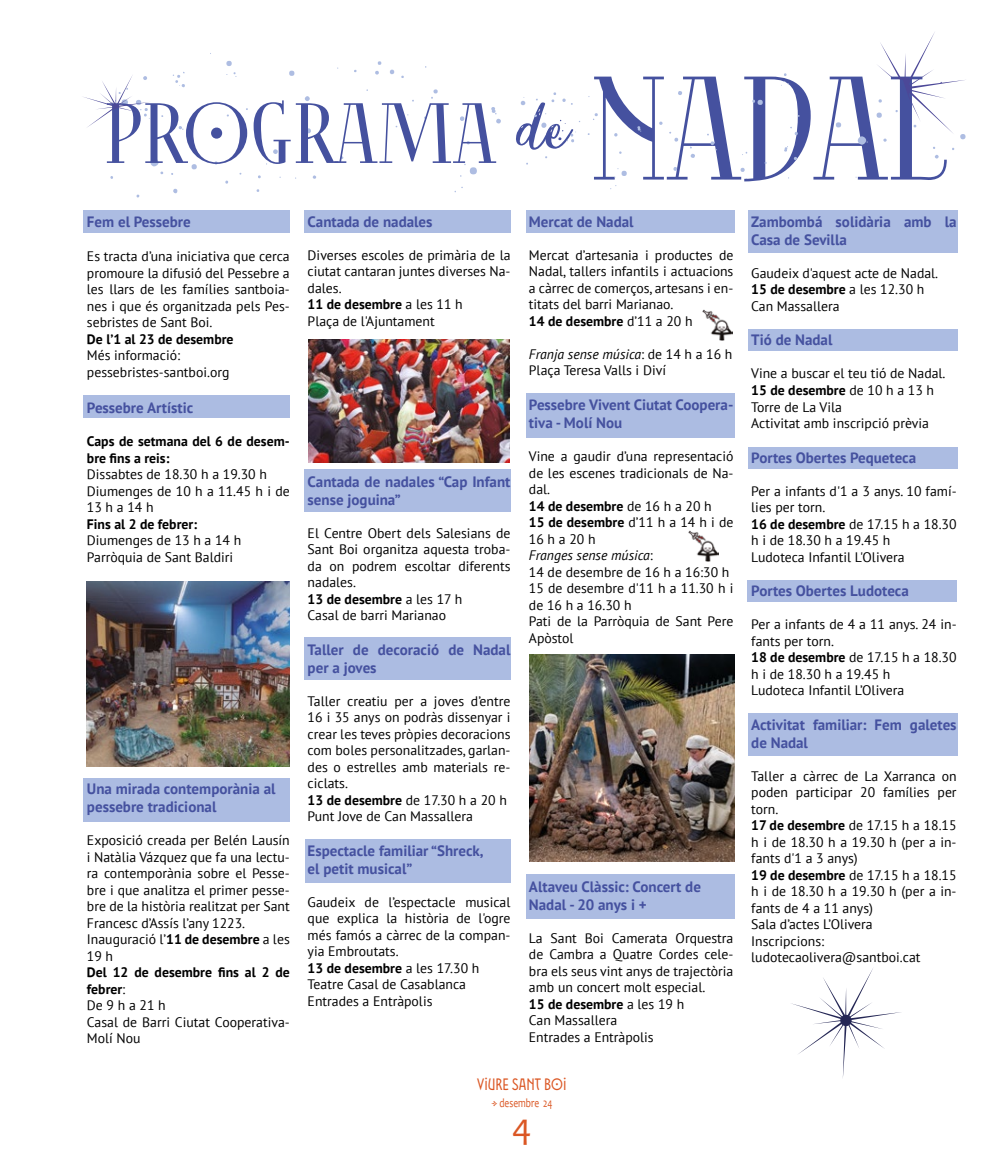
<style>
.page{position:relative;width:993px;height:1170px;background:#fff}
.page>*{position:absolute;margin:0;border:0;box-sizing:border-box;transform-origin:0 0}
.t1{font:37.5px "Candara";color:#db5724}
.t2{font:16.25px "Santboiana Sans";color:#db5724;scale:.9 1}
.t3{font:700 15px/18px "PT Sans";color:#45519f}
.t4{font:13.75px/16.5px "PT Sans";color:#000}
.t5{font:700 13.75px/16.5px "PT Sans";color:#000}
.t6{font:12.5px "Candara";color:#db5724;scale:.75 1}
.s1{font-weight:700}
.s2{font-style:italic}
</style>
<div class="page">
<div style="left:747px;top:580px;width:209px;height:22px;background:#acbce2"></div>
<div style="left:747px;top:447px;width:210px;height:21px;background:#acbce2"></div>
<div style="left:747px;top:713px;width:210px;height:43px;background:#acbce2"></div>
<div style="left:747px;top:329px;width:210px;height:21px;background:#acbce2"></div>
<div style="left:747px;top:210px;width:210px;height:43px;background:#acbce2"></div>
<div style="left:526px;top:210px;width:208px;height:23px;background:#acbce2"></div>
<div style="left:305px;top:636px;width:206px;height:43px;background:#acbce2"></div>
<div style="left:305px;top:210px;width:206px;height:23px;background:#acbce2"></div>
<div style="left:526px;top:873px;width:208px;height:45px;background:#acbce2"></div>
<div style="left:526px;top:393px;width:208px;height:44px;background:#acbce2"></div>
<div style="left:305px;top:839px;width:206px;height:44px;background:#acbce2"></div>
<div style="left:305px;top:468px;width:206px;height:43px;background:#acbce2"></div>
<div style="left:83px;top:778px;width:206px;height:43px;background:#acbce2"></div>
<div style="left:83px;top:395px;width:206px;height:23px;background:#acbce2"></div>
<div style="left:83px;top:210px;width:206px;height:23px;background:#acbce2"></div>
<img style="left:702px;top:309px;width:30px;height:31px">
<svg style="left:587px;top:32px;width:379px;height:157px"></svg>
<svg style="left:516px;top:92px;width:64px;height:72px"></svg>
<svg style="left:84px;top:61px;width:416px;height:136px"></svg>
<img style="left:529px;top:654px;width:205px;height:207px">
<img style="left:87px;top:582px;width:202px;height:184px">
<img style="left:308px;top:339px;width:201px;height:124px">
<img style="left:688px;top:530px;width:30px;height:31px">
<svg style="left:791px;top:968px;width:110px;height:110px"></svg>
<p class="t3" style="left:87px;top:212px;width:105px">Fem el Pessebre</p>
<p class="t4" style="left:87px;top:248px;width:204px;text-align:justify">Es tracta d’una iniciativa que cerca promoure la difusió del Pessebre a les llars de les famílies santboia&shy;nes i que és organitzada pels Pes&shy;sebristes de Sant Boi.</p>
<p class="t5" style="left:87px;top:330px;width:148px">De l’1 al 23 de desembre</p>
<p class="t4" style="left:87px;top:347px;width:144px">Més informació: pessebristes-santboi.org</p>
<p class="t3" style="left:87px;top:398px;width:108px">Pessebre Artístic</p>
<p class="t5" style="left:87px;top:432px;width:204px">Caps de setmana del 6 de desem&shy;bre fins a reis:</p>
<p class="t4" style="left:87px;top:465px;width:204px">Dissabtes de 18.30 h a 19.30 h<br>Diumenges de 10 h a 11.45 h i de<br>13 h a 14 h</p>
<p class="t5" style="left:87px;top:515px;width:111px">Fins al 2 de febrer:</p>
<p class="t4" style="left:87px;top:531px;width:156px">Diumenges de 13 h a 14 h<br>Parròquia de Sant Baldiri</p>
<p class="t3" style="left:87px;top:779px;width:190px">Una mirada contemporània al pessebre tradicional</p>
<p class="t4" style="left:87px;top:831px;width:204px">Exposició creada per Belén Lausín i Natàlia Vázquez que fa una lectu&shy;ra contemporània sobre el Pesse&shy;bre i que analitza el primer pesse&shy;bre de la història realitzat per Sant<br>Francesc d’Assís l’any 1223.<br>Inauguració l’<span class="s1">11 de desembre</span> a les<br>19 h</p>
<p class="t4" style="left:87px;top:963px;width:204px"><span class="s1">Del 12 de desembre fins al 2 de febrer</span>:<br>De 9 h a 21 h<br>Casal de Barri Ciutat Cooperativa-<br>Molí Nou</p>
<p class="t3" style="left:307px;top:212px;width:126px">Cantada de nadales</p>
<p class="t4" style="left:307px;top:246px;width:204px">Diverses escoles de primària de la ciutat cantaran juntes diverses Na&shy;dales.<br><span class="s1">11 de desembre</span> a les 11 h<br>Plaça de l'Ajuntament</p>
<p class="t3" style="left:307px;top:472px;width:204px">Cantada de nadales “Cap Infant sense joguina”</p>
<p class="t4" style="left:307px;top:524px;width:204px">El Centre Obert dels Salesians de<br>Sant Boi organitza aquesta troba&shy;da on podrem escoltar diferents nadales.<br><span class="s1">13 de desembre</span> a les 17 h<br>Casal de barri Marianao</p>
<p class="t3" style="left:307px;top:640px;width:204px">Taller de decoració de Nadal per a joves</p>
<p class="t4" style="left:307px;top:692px;width:204px">Taller creatiu per a joves d’entre<br>16 i 35 anys on podràs dissenyar i crear les teves pròpies decoracions com boles personalitzades, garlan&shy;des o estrelles amb materials re&shy;ciclats.<br><span class="s1">13 de desembre</span> de 17.30 h a 20 h<br>Punt Jove de Can Massallera</p>
<p class="t3" style="left:307px;top:841px;width:177px">Espectacle familiar “Shreck, el petit musical”</p>
<p class="t4" style="left:307px;top:893px;width:204px">Gaudeix de l’espectacle musical que explica la història de l'ogre més famós a càrrec de la compan&shy;yia Embroutats.<br><span class="s1">13 de desembre</span> a les 17.30 h<br>Teatre Casal de Casablanca<br>Entrades a Entràpolis</p>
<p class="t3" style="left:528px;top:212px;width:106px">Mercat de Nadal</p>
<p class="t4" style="left:528px;top:246px;width:206px">Mercat d’artesania i productes de<br>Nadal, tallers infantils i actuacions a càrrec de comerços, artesans i en&shy;titats del barri Marianao.<br><span class="s1">14 de desembre</span> d’11 a 20 h</p>
<p class="t4" style="left:528px;top:345px;width:205px"><span class="s2">Franja sense música</span>: de 14 h a 16 h<br>Plaça Teresa Valls i Diví</p>
<p class="t3" style="left:528px;top:395px;width:206px">Pessebre Vivent Ciutat Coopera&shy;tiva - Molí Nou</p>
<p class="t4" style="left:528px;top:447px;width:206px">Vine a gaudir d’una representació de les escenes tradicionals de Na&shy;dal.<br><span class="s1">14 de desembre</span> de 16 h a 20 h<br><span class="s1">15 de desembre</span> d’11 h a 14 h i de<br>16 h a 20 h<br><span class="s2">Franges sense música</span>:<br>14 de desembre de 16 h a 16:30 h<br>15 de desembre d'11 h a 11.30 h i de 16 h a 16.30 h<br>Pati de la Parròquia de Sant Pere<br>Apòstol</p>
<p class="t3" style="left:528px;top:877px;width:173px">Altaveu Clàssic: Concert de<br>Nadal - 20 anys i +</p>
<p class="t4" style="left:528px;top:929px;width:206px">La Sant Boi Camerata Orquestra de Cambra a Quatre Cordes cele&shy;bra els seus vint anys de trajectòria amb un concert molt especial.<br><span class="s1">15 de desembre</span> a les 19 h<br>Can Massallera<br>Entrades a Entràpolis</p>
<p class="t2" style="left:477px;top:1074px;width:101px">VIURE SANT BOI</p>
<p class="t6" style="left:499px;top:1094px;width:72px">desembre 24</p>
<h1 class="t1" style="left:511px;top:1103px;width:21px">4</h1>
<p class="t3" style="left:751px;top:212px;width:207px">Zambombá solidària amb la<br>Casa de Sevilla</p>
<p class="t4" style="left:751px;top:264px;width:188px">Gaudeix d'aquest acte de Nadal.<br><span class="s1">15 de desembre</span> a les 12.30 h<br>Can Massallera</p>
<p class="t3" style="left:751px;top:331px;width:83px">Tió de Nadal</p>
<p class="t4" style="left:751px;top:365px;width:196px">Vine a buscar el teu tió de Nadal.<br><span class="s1">15 de desembre</span> de 10 h a 13 h<br>Torre de La Vila<br>Activitat amb inscripció prèvia</p>
<p class="t3" style="left:751px;top:448px;width:166px">Portes Obertes Pequeteca</p>
<p class="t4" style="left:751px;top:482px;width:207px">Per a infants d'1 a 3 anys. 10 famí&shy;lies per torn.<br><span class="s1">16 de desembre</span> de 17.15 h a 18.30 h i de 18.30 h a 19.45 h<br>Ludoteca Infantil L'Olivera</p>
<p class="t3" style="left:751px;top:581px;width:159px">Portes Obertes Ludoteca</p>
<p class="t4" style="left:751px;top:615px;width:207px">Per a infants de 4 a 11 anys. 24 in&shy;fants per torn.<br><span class="s1">18 de desembre</span> de 17.15 h a 18.30 h i de 18.30 h a 19.45 h<br>Ludoteca Infantil L’Olivera</p>
<p class="t3" style="left:751px;top:715px;width:207px">Activitat familiar: Fem galetes de Nadal</p>
<p class="t4" style="left:751px;top:767px;width:207px">Taller a càrrec de La Xarranca on poden participar 20 famílies per torn.<br><span class="s1">17 de desembre</span> de 17.15 h a 18.15 h i de 18.30 h a 19.30 h (per a in&shy;fants d'1 a 3 anys)<br><span class="s1">19 de desembre</span> de 17.15 h a 18.15 h i de 18.30 h a 19.30 h (per a in&shy;fants de 4 a 11 anys)<br>Sala d’actes L’Olivera<br>Inscripcions: ludotecaolivera@santboi.cat</p>
</div>
